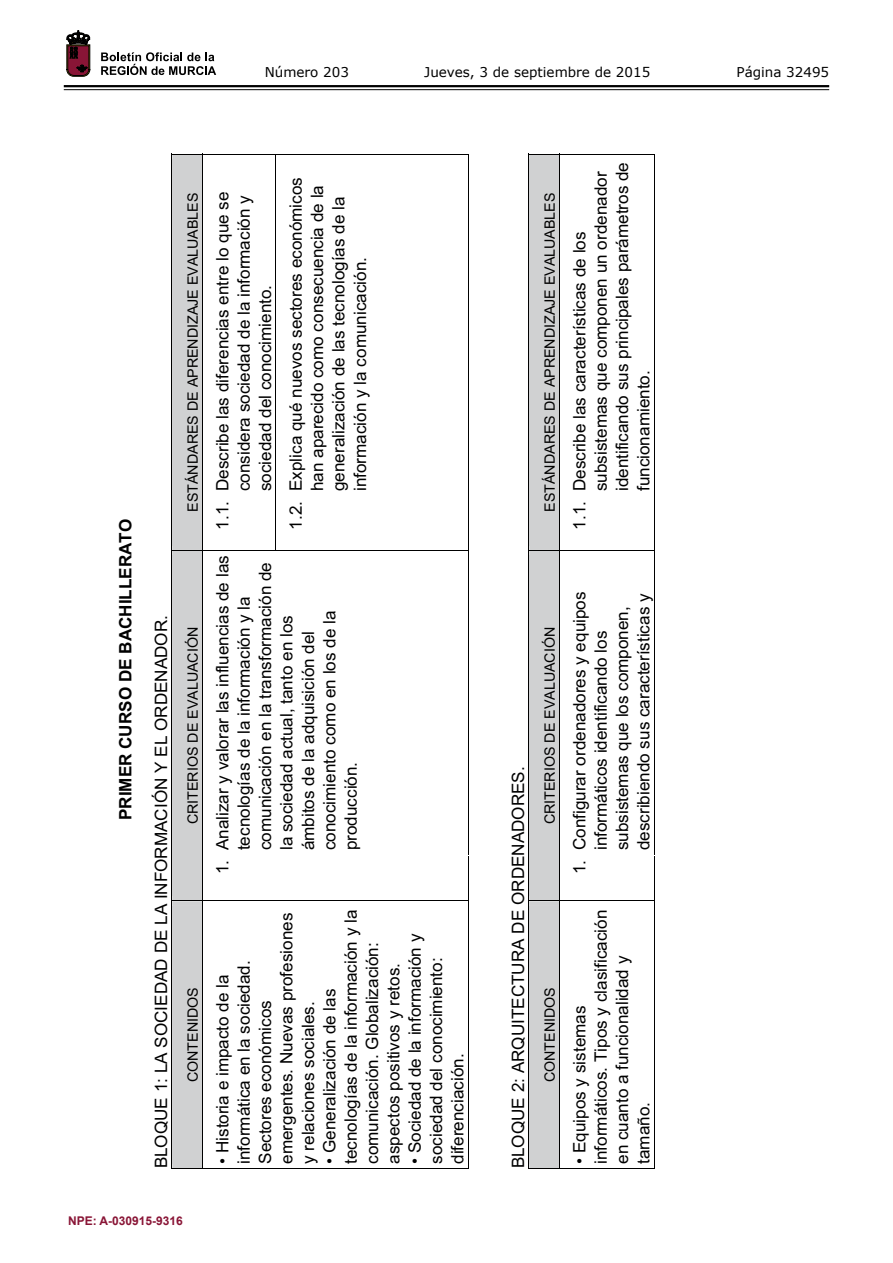
<style>
.page{position:relative;width:893px;height:1263px;background:#fff}
.page>*{position:absolute;margin:0;border:0;box-sizing:border-box;transform-origin:0 0}
.t1{font:17.1px/21.3px "Arial";color:#000}
.t2{font:700 17.1px "Arial";color:#000}
.t3{font:14.25px "Arial";color:#000}
.t4{font:13.5px "Verdana";color:#000}
.t5{font:700 12px "Arial";color:#891536}
</style>
<div class="page">
<hr style="left:64px;top:85px;width:765px;height:2px;background:#000">
<hr style="left:64px;top:89px;width:765px;height:1px;background:#000">
<svg style="left:101px;top:52px;width:115px;height:23px"></svg>
<svg style="left:67px;top:31px;width:23px;height:45px"></svg>
<div style="left:171px;top:154px;width:31px;height:1015px;background:#d0d1d2"></div>
<hr style="left:172px;top:1168px;width:30px;height:1px;background:#000">
<hr style="left:172px;top:900px;width:30px;height:1px;background:#000">
<hr style="left:172px;top:550px;width:30px;height:1px;background:#000">
<hr style="left:172px;top:154px;width:30px;height:1px;background:#000">
<hr style="left:202px;top:154px;width:1px;height:1015px;background:#000">
<hr style="left:203px;top:1168px;width:73px;height:1px;background:#000">
<hr style="left:203px;top:900px;width:73px;height:1px;background:#000">
<hr style="left:203px;top:550px;width:73px;height:1px;background:#000">
<hr style="left:203px;top:154px;width:73px;height:1px;background:#000">
<hr style="left:276px;top:154px;width:1px;height:397px;background:#000">
<hr style="left:276px;top:1168px;width:193px;height:1px;background:#000">
<hr style="left:468px;top:901px;width:1px;height:268px;background:#000">
<hr style="left:276px;top:900px;width:193px;height:1px;background:#000">
<hr style="left:468px;top:856px;width:1px;height:44px;background:#000">
<hr style="left:468px;top:551px;width:1px;height:304px;background:#000">
<hr style="left:276px;top:550px;width:193px;height:1px;background:#000">
<hr style="left:468px;top:497px;width:1px;height:53px;background:#000">
<hr style="left:468px;top:154px;width:1px;height:342px;background:#000">
<hr style="left:276px;top:154px;width:193px;height:1px;background:#000">
<div style="left:528px;top:154px;width:31px;height:1015px;background:#d0d1d2"></div>
<hr style="left:529px;top:1168px;width:30px;height:1px;background:#000">
<hr style="left:529px;top:900px;width:30px;height:1px;background:#000">
<hr style="left:529px;top:550px;width:30px;height:1px;background:#000">
<hr style="left:529px;top:154px;width:30px;height:1px;background:#000">
<hr style="left:559px;top:154px;width:1px;height:1015px;background:#000">
<hr style="left:560px;top:1168px;width:95px;height:1px;background:#000">
<hr style="left:654px;top:901px;width:1px;height:268px;background:#000">
<hr style="left:560px;top:900px;width:95px;height:1px;background:#000">
<hr style="left:654px;top:856px;width:1px;height:44px;background:#000">
<hr style="left:654px;top:551px;width:1px;height:304px;background:#000">
<hr style="left:560px;top:550px;width:95px;height:1px;background:#000">
<hr style="left:654px;top:497px;width:1px;height:53px;background:#000">
<hr style="left:654px;top:154px;width:1px;height:342px;background:#000">
<hr style="left:560px;top:154px;width:95px;height:1px;background:#000">
<p class="t4" style="left:265px;top:62px;width:86px">Número 203</p>
<p class="t4" style="left:424px;top:62px;width:228px">Jueves, 3 de septiembre de 2015</p>
<p class="t4" style="left:736px;top:62px;width:94px">Página 32495</p>
<p class="t2" style="left:114px;top:820px;width:303px;rotate:-90deg">PRIMER CURSO DE BACHILLERATO</p>
<p class="t1" style="left:151px;top:1168px;width:555px;rotate:-90deg">BLOQUE 1: LA SOCIEDAD DE LA INFORMACIÓN Y EL ORDENADOR.</p>
<p class="t3" style="left:183px;top:512px;width:321px;rotate:-90deg">ESTÁNDARES DE APRENDIZAJE EVALUABLES</p>
<p class="t1" style="left:212px;top:491px;width:301px;text-indent:-38px;rotate:-90deg">1.1. Describe las diferencias entre lo que se considera sociedad de la información y sociedad del conocimiento.</p>
<p class="t1" style="left:285px;top:491px;width:315px;text-indent:-38px;rotate:-90deg">1.2. Explica qué nuevos sectores económicos han aparecido como consecuencia de la generalización de las tecnologías de la información y la comunicación.</p>
<p class="t3" style="left:183px;top:824px;width:199px;rotate:-90deg">CRITERIOS DE EVALUACIÓN</p>
<p class="t3" style="left:183px;top:1082px;width:97px;rotate:-90deg">CONTENIDOS</p>
<p class="t1" style="left:212px;top:850px;width:296px;text-indent:-24px;rotate:-90deg">1. Analizar y valorar las influencias de las tecnologías de la información y la comunicación en la transformación de la sociedad actual, tanto en los ámbitos de la adquisición del conocimiento como en los de la producción.</p>
<p class="t1" style="left:212px;top:1164px;width:252px;rotate:-90deg">• Historia e impacto de la informática en la sociedad.<br>Sectores económicos emergentes. Nuevas profesiones y relaciones sociales.</p>
<p class="t1" style="left:319px;top:1164px;width:256px;rotate:-90deg">• Generalización de las tecnologías de la información y la comunicación. Globalización: aspectos positivos y retos.</p>
<p class="t1" style="left:404px;top:1164px;width:232px;rotate:-90deg">• Sociedad de la información y sociedad del conocimiento: diferenciación.</p>
<p class="t3" style="left:540px;top:512px;width:321px;rotate:-90deg">ESTÁNDARES DE APRENDIZAJE EVALUABLES</p>
<p class="t1" style="left:569px;top:491px;width:330px;text-indent:-38px;rotate:-90deg">1.1. Describe las características de los subsistemas que componen un ordenador identificando sus principales parámetros de funcionamiento.</p>
<p class="t1" style="left:508px;top:1168px;width:404px;rotate:-90deg">BLOQUE 2: ARQUITECTURA DE ORDENADORES.</p>
<p class="t3" style="left:540px;top:824px;width:199px;rotate:-90deg">CRITERIOS DE EVALUACIÓN</p>
<p class="t3" style="left:540px;top:1082px;width:97px;rotate:-90deg">CONTENIDOS</p>
<p class="t1" style="left:569px;top:850px;width:260px;text-indent:-24px;rotate:-90deg">1. Configurar ordenadores y equipos informáticos identificando los subsistemas que los componen, describiendo sus características y</p>
<p class="t1" style="left:569px;top:1164px;width:255px;rotate:-90deg">• Equipos y sistemas informáticos. Tipos y clasificación en cuanto a funcionalidad y tamaño.</p>
<p class="t5" style="left:68px;top:1213px;width:116px">NPE: A-030915-9316</p>
</div>
